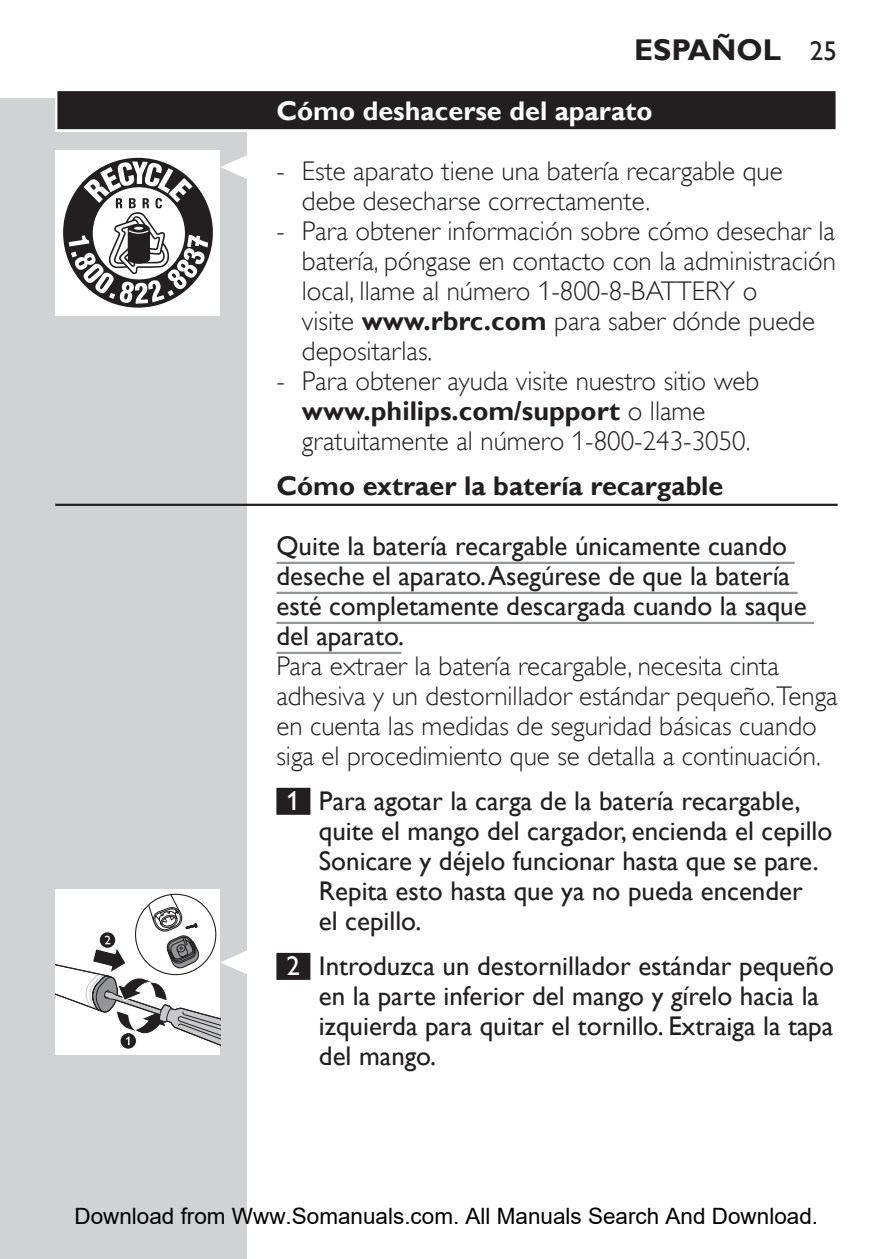
<style>
.page{position:relative;width:893px;height:1259px;background:#fff}
.page>*{position:absolute;margin:0;border:0;box-sizing:border-box;transform-origin:0 0}
.t1{font:700 30px "Gill Sans Alt One WGL";color:#231f20}
.t2{font:27px/30px "Gill Sans Alt One WGL Light";color:#231f20}
.t3{font:27px/30px "Gill Sans Alt One WGL";color:#231f20}
.t4{font:700 27px "Gill Sans Alt One WGL";color:#231f20}
.t5{font:700 27px "Gill Sans Alt One WGL";color:#fff}
.t6{font:22.5px "Arial";color:#000}
.s1{font-weight:400;font-size:27px}
.s2{font-family:"Gill Sans Alt One WGL";font-weight:700}
.s3{font-family:"Gill Sans Alt One WGL Light";font-weight:400}
.s4{color:#fff}
</style>
<div class="page">
<div style="left:0;top:98px;width:247px;height:1161px;background:#d1d2d4"></div>
<div style="left:55px;top:89px;width:783px;height:43px;background:linear-gradient(to right,#dcdbdc,#dcdbdc)"></div>
<div style="left:57px;top:91px;width:779px;height:38px;background:#231f20"></div>
<hr style="left:55px;top:504px;width:783px;height:2px;background:#231f20">
<hr style="left:276px;top:562px;width:518px;height:2px;background:#939598">
<hr style="left:276px;top:592px;width:522px;height:2px;background:#939598">
<hr style="left:276px;top:622px;width:538px;height:2px;background:#939598">
<hr style="left:276px;top:652px;width:125px;height:2px;background:#939598">
<div style="left:276px;top:788px;width:34px;height:27px;background:#231f20"></div>
<div style="left:276px;top:953px;width:34px;height:27px;background:#231f20"></div>
<svg style="left:221px;top:155px;width:26px;height:24px"></svg>
<div style="left:55px;top:150px;width:165px;height:165px;background:#fff"></div>
<svg style="left:63px;top:158px;width:150px;height:150px"></svg>
<div style="left:55px;top:890px;width:165px;height:165px;background:#fff"></div>
<svg style="left:55px;top:895px;width:192px;height:154px"></svg>
<div style="left:135px;top:893px;width:81px;height:82px;border:1px solid #231f20;border-radius:50%"></div>
<p class="t1" style="left:634px;top:29px;width:204px">ESPAÑOL <span class="s1">25</span></p>
<p class="t5" style="left:276px;top:92px;width:377px">Cómo deshacerse del aparato</p>
<p class="t2" style="left:302px;top:156px;width:482px;text-indent:-26px">- Este aparato tiene una batería recargable que debe desecharse correctamente.</p>
<p class="t2" style="left:302px;top:216px;width:536px;text-indent:-26px">- Para obtener información sobre cómo desechar la batería, póngase en contacto con la administración local, llame al número 1-800-8-BATTERY o<br>visite <span class="s2">www.rbrc.com</span> para saber dónde puede depositarlas.</p>
<p class="t2" style="left:276px;top:366px;width:484px">- Para obtener ayuda visite nuestro sitio web</p>
<p class="t4" style="left:302px;top:392px;width:405px">www.philips.com/support <span class="s3">o llame</span></p>
<p class="t2" style="left:302px;top:426px;width:450px">gratuitamente al número 1-800-243-3050.</p>
<p class="t4" style="left:276px;top:467px;width:449px">Cómo extraer la batería recargable</p>
<p class="t3" style="left:276px;top:531px;width:532px">Quite la batería recargable únicamente cuando deseche el aparato. Asegúrese de que la batería esté completamente descargada cuando la saque del aparato.</p>
<p class="t2" style="left:276px;top:651px;width:563px">Para extraer la batería recargable, necesita cinta adhesiva y un destornillador estándar pequeño.Tenga en cuenta las medidas de seguridad básicas cuando siga el procedimiento que se detalla a continuación.</p>
<p class="t3" style="left:319px;top:786px;width:515px;text-indent:-32px"><span class="s4">1</span> Para agotar la carga de la batería recargable, quite el mango del cargador, encienda el cepillo Sonicare y déjelo funcionar hasta que se pare.<br>Repita esto hasta que ya no pueda encender<br>el cepillo.</p>
<p class="t3" style="left:319px;top:951px;width:516px;text-indent:-32px"><span class="s4">2</span> Introduzca un destornillador estándar pequeño en la parte inferior del mango y gírelo hacia la izquierda para quitar el tornillo. Extraiga la tapa del mango.</p>
<p class="t6" style="left:74px;top:1203px;width:745px">Download from Www.Somanuals.com. All Manuals Search And Download.</p>
</div>
